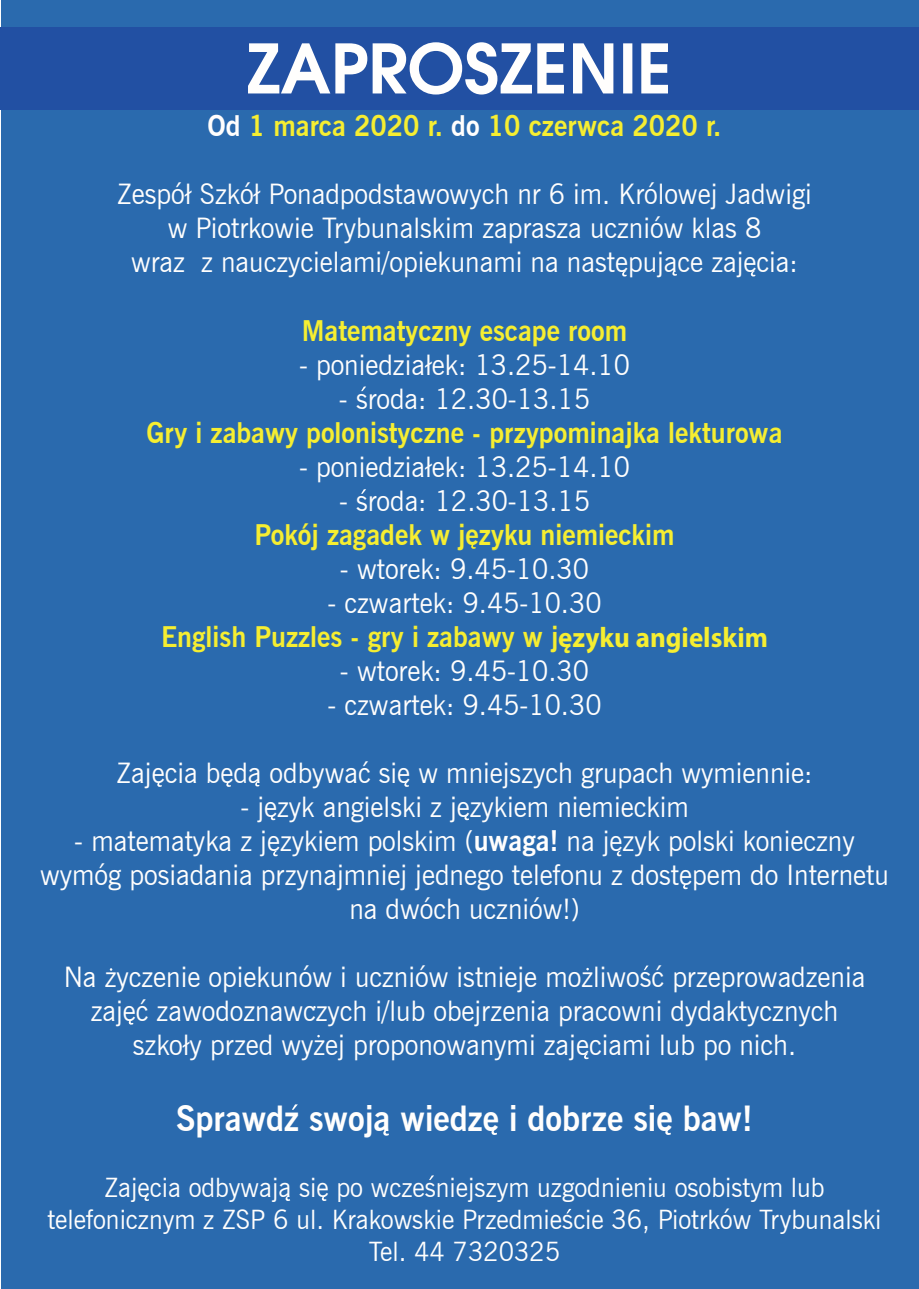
<style>
.page{position:relative;width:919px;height:1289px;background:#fff}
.page>*{position:absolute;margin:0;border:0;box-sizing:border-box;transform-origin:0 0}
.t1{font:600 67.5px "Avant Garde";color:#fffefd}
.t2{font:700 34.65px "News Gothic BT";color:#fffefd;scale:.95 1}
.t3{font:28.35px/34px "News Gothic BT";color:#fffefd;text-align:center;scale:.95 1}
.t4{font:700 28.35px/34px "News Gothic BT";color:#f6ee31;text-align:center;scale:.95 1}
.t5{font:26.7px/32.1px "News Gothic BT";color:#fffefd;text-align:center;scale:.95 1}
.s1{color:#fffefd}
.s2{font-weight:400;color:#fffefd}
.s3{font-family:"Myriad Pro"}
.s4{font-weight:700}
</style>
<div class="page">
<div style="left:2px;top:1px;width:916px;height:1287px;background:#2a6aae"></div>
<div style="left:0;top:27px;width:918px;height:83px;background:#2250a3"></div>
<svg style="left:644px;top:965px;width:4px;height:5px"></svg>
<svg style="left:361px;top:386px;width:5px;height:5px"></svg>
<svg style="left:361px;top:489px;width:5px;height:5px"></svg>
<svg style="left:157px;top:781px;width:5px;height:5px"></svg>
<svg style="left:226px;top:781px;width:5px;height:5px"></svg>
<svg style="left:255px;top:781px;width:4px;height:5px"></svg>
<svg style="left:622px;top:271px;width:4px;height:5px"></svg>
<svg style="left:672px;top:270px;width:5px;height:6px"></svg>
<svg style="left:750px;top:271px;width:5px;height:5px"></svg>
<svg style="left:471px;top:543px;width:5px;height:6px"></svg>
<svg style="left:271px;top:814px;width:4px;height:6px"></svg>
<svg style="left:404px;top:781px;width:5px;height:5px"></svg>
<svg style="left:464px;top:814px;width:5px;height:6px"></svg>
<svg style="left:273px;top:850px;width:5px;height:6px"></svg>
<svg style="left:616px;top:850px;width:5px;height:6px"></svg>
<svg style="left:683px;top:883px;width:4px;height:6px"></svg>
<svg style="left:129px;top:1019px;width:4px;height:5px"></svg>
<svg style="left:584px;top:1053px;width:4px;height:6px"></svg>
<svg style="left:491px;top:1128px;width:6px;height:6px"></svg>
<svg style="left:383px;top:1129px;width:6px;height:6px"></svg>
<svg style="left:665px;top:1128px;width:6px;height:6px"></svg>
<svg style="left:144px;top:1195px;width:5px;height:5px"></svg>
<svg style="left:322px;top:1195px;width:4px;height:5px"></svg>
<svg style="left:285px;top:1195px;width:5px;height:5px"></svg>
<svg style="left:566px;top:1208px;width:5px;height:5px"></svg>
<svg style="left:429px;top:1175px;width:5px;height:4px"></svg>
<svg style="left:292px;top:1104px;width:6px;height:5px"></svg>
<h1 class="t1" style="left:247px;top:25px;width:427px">ZAPROSZENIE</h1>
<p class="t4" style="left:207px;top:109px;width:542px"><span class="s1">Od</span> 1 marca 2020 r. <span class="s1">do</span> 10 czerwca 2020 r.</p>
<p class="t3" style="left:117px;top:177px;width:732px">Zespół Szkół Ponadpodstawowych nr 6 im. Królowej Jadwigi w Piotrkowie Trybunalskim zaprasza uczniów klas 8<br>wraz z nauczycielami/opiekunami na nastepujace zajecia:</p>
<p class="t4" style="left:302px;top:313px;width:344px">Matematyczny escape room</p>
<p class="t3" style="left:299px;top:347px;width:350px">- poniedziałek: 13.25-14.10</p>
<p class="t3" style="left:339px;top:381px;width:266px">- sroda: 12.30-13.15</p>
<p class="t4" style="left:146px;top:415px;width:671px">Gry i zabawy polonistyczne - przypominajka lekturowa</p>
<p class="t3" style="left:299px;top:449px;width:350px">- poniedziałek: 13.25-14.10</p>
<p class="t3" style="left:339px;top:483px;width:266px">- sroda: 12.30-13.15</p>
<p class="t4" style="left:254px;top:517px;width:443px">Pokój zagadek w jezyku niemieckim</p>
<p class="t3" style="left:340px;top:551px;width:264px">- wtorek: 9.45-10.30</p>
<p class="t4" style="left:161px;top:585px;width:640px"><span class="s2">- czwartek: 9.45-10.30<br></span>English Puzzles - gry i zabawy w j<span class="s3">ęzyku angielskim</span></p>
<p class="t3" style="left:340px;top:653px;width:264px">- wtorek: 9.45-10.30</p>
<p class="t3" style="left:327px;top:687px;width:290px">- czwartek: 9.45-10.30</p>
<p class="t3" style="left:116px;top:755px;width:734px">Zajecia beda odbywać sie w mniejszych grupach wymiennie:</p>
<p class="t3" style="left:240px;top:789px;width:473px">- jezyk angielski z jezykiem niemieckim</p>
<p class="t3" style="left:40px;top:823px;width:894px">- matematyka z jezykiem polskim (<span class="s4">uwaga!</span> na jezyk polski konieczny wymóg posiadania przynajmniej jednego telefonu z dostepem do Internetu na dwóch uczniów!)</p>
<p class="t3" style="left:64px;top:959px;width:845px">Na zyczenie opiekunów i uczniów istnieje mozliwosć przeprowadzenia zajeć zawodoznawczych i/lub obejrzenia pracowni dydaktycznych szkoły przed wyzej proponowanymi zajeciami lub po nich.</p>
<p class="t2" style="left:176px;top:1097px;width:608px">Sprawdz swoja wiedze i dobrze sie baw!</p>
<p class="t5" style="left:47px;top:1171px;width:879px">Zajecia odbywaja sie po wczesniejszym uzgodnieniu osobistym lub telefonicznym z ZSP 6 ul. Krakowskie Przedmiescie 36, Piotrków Trybunalski<br>Tel. 44 7320325</p>
</div>
